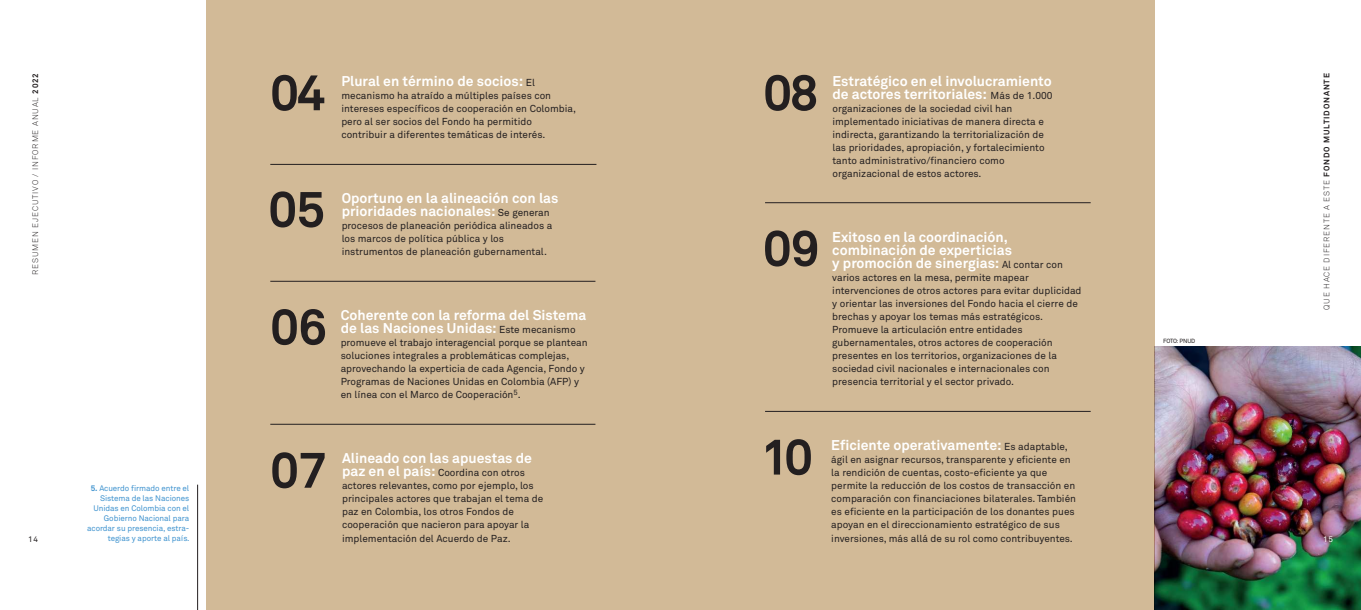
<style>
.page{position:relative;width:1361px;height:610px;background:#fff}
.page>*{position:absolute;margin:0;border:0;box-sizing:border-box;transform-origin:0 0}
._3_Texto_General{font:700 50px "Akkurat Std";letter-spacing:-.01em;color:#231f20}
._3_Texto_General-2{font:700 14px/13px "Akkurat Std";color:#fff}
._3_Texto_General-3{font:10px/13px "Akkurat Std";color:#231f20}
._05_Cita{font:8px/10px "Akkurat Std";letter-spacing:-.01em;color:#3f93cf;text-align:right}
.t1{font:300 8px "Akkurat Std";letter-spacing:.11em;color:#231f20}
.t2{font:8px "Akkurat Std";color:#231f20}
.t3{font:8px "Akkurat Std";color:#fff}
._2_Entradilla_y_Dest{font:6px "Akkurat Std";letter-spacing:-.035em;color:#231f20}
.s1{font-weight:700}
.s2{font-weight:400;font-size:10px;color:#231f20}
.s3{font-weight:700;font-size:14px;color:#fff}
</style>
<div class="page">
<img style="left:1154px;top:346px;width:207px;height:263px">
<div style="left:206px;top:0;width:948px;height:609px;background:#d2ba97"></div>
<hr style="left:270px;top:164px;width:326px;height:1px;background:#231f20">
<hr style="left:765px;top:202px;width:325px;height:1px;background:#231f20">
<hr style="left:270px;top:281px;width:325px;height:1px;background:#231f20">
<hr style="left:270px;top:424px;width:325px;height:1px;background:#231f20">
<hr style="left:765px;top:411px;width:325px;height:1px;background:#231f20">
<hr style="left:197px;top:484px;width:1px;height:125px;background:#231f20">
<p class="t1" style="left:31px;top:275px;width:203px;rotate:-90deg">RESUMEN EJECUTIVO / INFORME ANUAL <span class="s1">2022</span></p>
<p class="_3_Texto_General" style="left:270px;top:62px;width:56px">04</p>
<p class="_3_Texto_General" style="left:763px;top:62px;width:56px">08</p>
<p class="_3_Texto_General-2" style="left:341px;top:74px;width:195px">Plural en término de socios: <span class="s2">El</span></p>
<p class="_3_Texto_General-3" style="left:341px;top:89px;width:236px">mecanismo ha atraído a múltiples países con intereses específicos de cooperación en Colombia, pero al ser socios del Fondo ha permitido contribuir a diferentes temáticas de interés.</p>
<p class="_3_Texto_General-2" style="left:832px;top:74px;width:222px">Estratégico en el involucramiento de actores territoriales: <span class="s2">Más de 1.000</span></p>
<p class="_3_Texto_General-3" style="left:832px;top:102px;width:214px">organizaciones de la sociedad civil han implementado iniciativas de manera directa e indirecta, garantizando la territorialización de las prioridades, apropiación, y fortalecimiento tanto administrativo/financiero como organizacional de estos actores.</p>
<p class="_3_Texto_General" style="left:268px;top:178px;width:58px">05</p>
<p class="_3_Texto_General" style="left:270px;top:296px;width:58px">06</p>
<p class="_3_Texto_General-2" style="left:342px;top:191px;width:218px">Oportuno en la alineación con las prioridades nacionales: <span class="s2">Se generan</span></p>
<p class="_3_Texto_General-3" style="left:342px;top:219px;width:212px">procesos de planeación periódica alineados a los marcos de política pública y los instrumentos de planeación gubernamental.</p>
<p class="_3_Texto_General-2" style="left:832px;top:230px;width:232px">Exitoso en la coordinación, combinación de experticias<br>y promoción de sinergias: <span class="s2">Al contar con</span></p>
<p class="_3_Texto_General-3" style="left:832px;top:271px;width:251px">varios actores en la mesa, permite mapear intervenciones de otros actores para evitar duplicidad y orientar las inversiones del Fondo hacia el cierre de brechas y apoyar los temas más estratégicos.<br>Promueve la articulación entre entidades gubernamentales, otros actores de cooperación presentes en los territorios, organizaciones de la sociedad civil nacionales e internacionales con presencia territorial y el sector privado.</p>
<p class="_3_Texto_General" style="left:763px;top:217px;width:58px">09</p>
<p class="_3_Texto_General-2" style="left:341px;top:308px;width:247px">Coherente con la reforma del Sistema de las Naciones Unidas: <span class="s2">Este mecanismo</span></p>
<p class="_3_Texto_General-3" style="left:341px;top:336px;width:248px">promueve el trabajo interagencial porque se plantean soluciones integrales a problemáticas complejas, aprovechando la experticia de cada Agencia, Fondo y Programas de Naciones Unidas en Colombia (AFP) y en línea con el Marco de Cooperación<sup>5</sup>.</p>
<p class="_2_Entradilla_y_Dest" style="left:1163px;top:337px;width:34px">FOTO: PNUD</p>
<p class="t1" style="left:1321px;top:310px;width:238px;rotate:-90deg">QUE HACE DIFERENTE A ESTE <span class="s1">FONDO MULTIDONANTE</span></p>
<p class="_3_Texto_General" style="left:760px;top:426px;width:54px">10</p>
<p class="_3_Texto_General-2" style="left:831px;top:438px;width:238px">Eficiente operativamente: <span class="s2">Es adaptable,</span></p>
<p class="_3_Texto_General-3" style="left:831px;top:453px;width:246px">ágil en asignar recursos, transparente y eficiente en la rendición de cuentas, costo-eficiente ya que permite la reducción de los costos de transacción en comparación con financiaciones bilaterales. También es eficiente en la participación de los donantes pues apoyan en el direccionamiento estratégico de sus inversiones, más allá de su rol como contribuyentes.</p>
<p class="_3_Texto_General" style="left:270px;top:439px;width:58px">07</p>
<p class="_3_Texto_General-2" style="left:342px;top:451px;width:191px">Alineado con las apuestas de</p>
<p class="_3_Texto_General-3" style="left:342px;top:466px;width:203px"><span class="s3">paz en el país:</span> Coordina con otros actores relevantes, como por ejemplo, los principales actores que trabajan el tema de paz en Colombia, los otros Fondos de cooperación que nacieron para apoyar la implementación del Acuerdo de Paz.</p>
<p class="_05_Cita" style="left:87px;top:483px;width:104px"><span class="s1">5.</span> Acuerdo firmado entre el<br>Sistema de las Naciones<br>Unidas en Colombia con el<br>Gobierno Nacional para acordar su presencia, estra&shy;tegias y aporte al país.</p>
<p class="t2" style="left:28px;top:534px;width:11px">14</p>
<p class="t3" style="left:1323px;top:534px;width:11px">15</p>
</div>
